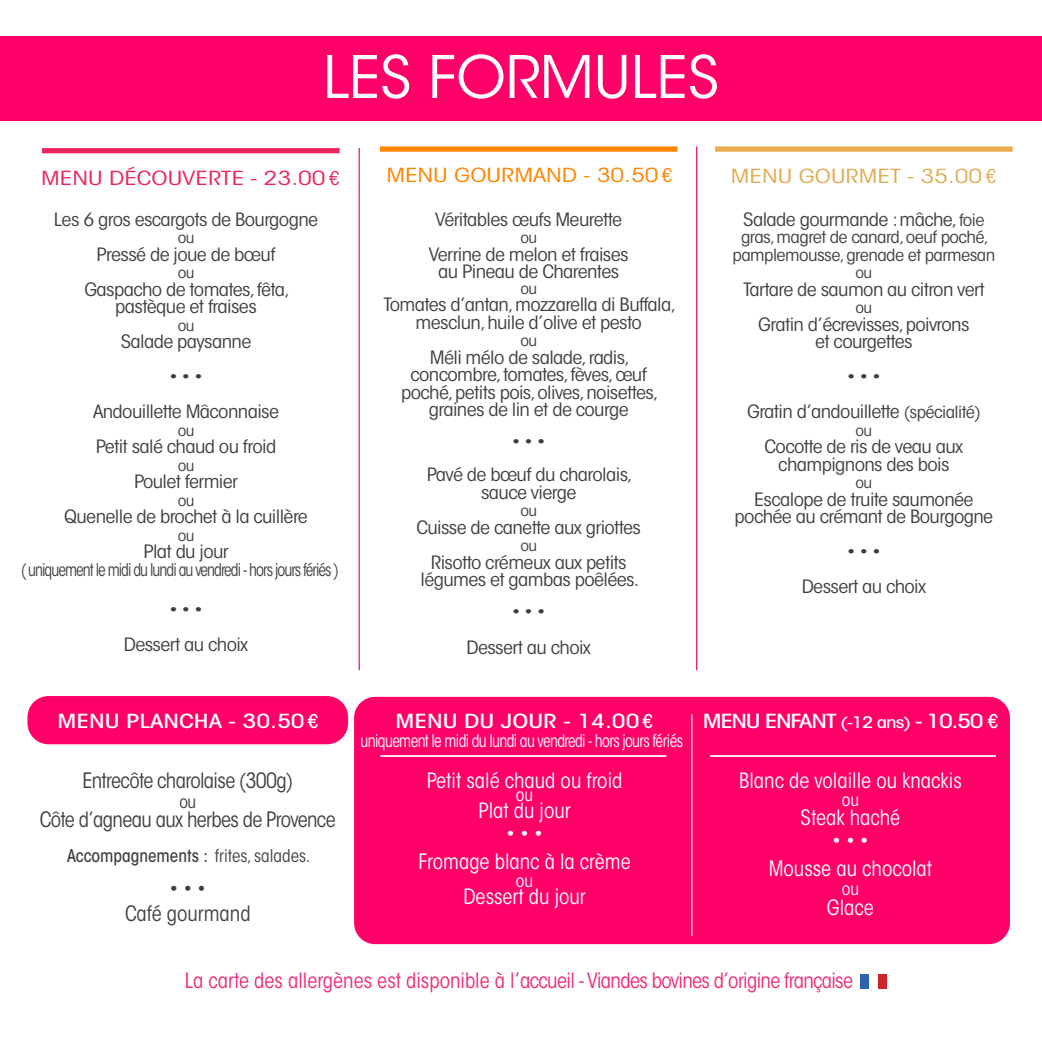
<style>
.page{position:relative;width:1042px;height:1042px;background:#fff}
.page>*{position:absolute;margin:0;border:0;box-sizing:border-box;transform-origin:0 0}
.t1{font:58.1px "ITC Avant Garde Std";color:#fff}
.t2{font:condensed 21px "ITC Avant Garde Std";color:#fff}
.t3{font:condensed 21px "ITC Avant Garde Std";letter-spacing:-.03em;color:#ee2773}
.t4{font:condensed 21px "ITC Avant Garde Std";letter-spacing:-.03em;color:#3e3e3f}
.t5{font:condensed 21px "ITC Avant Garde Std";color:#3e3e3f}
.t6{font:500 condensed 19.25px "ITC Avant Garde Std";color:#fff;scale:1.35 1}
.t7{font:500 condensed 19.25px "ITC Avant Garde Std";letter-spacing:-.05em;color:#fff;scale:1.35 1}
.t8{font:condensed 19.25px "ITC Avant Garde Std";color:#ea265d;scale:1.37 1}
.t9{font:condensed 19.25px "ITC Avant Garde Std";color:#ff8400;scale:1.37 1}
.t10{font:condensed 19.25px "ITC Avant Garde Std";color:#e1ac53;scale:1.37 1}
.formule{font:condensed 18.2px/17.5px "ITC Avant Garde Std";letter-spacing:-.03em;color:#3e3e3f;text-align:center;scale:1.15 1}
.t11{font:condensed 17.5px "ITC Avant Garde Std";letter-spacing:-.06em;color:#3e3e3f;scale:.91 1}
.t12{font:condensed 17.5px "ITC Avant Garde Std";letter-spacing:-.04em;color:#fff;scale:.91 1}
.t13{font:500 condensed 17.5px "ITC Avant Garde Std";color:#3e3e3f}
.t14{font:condensed 17.5px "ITC Avant Garde Std";letter-spacing:-.04em;color:#fff}
.t15{font:condensed 17.5px "ITC Avant Garde Std";letter-spacing:-.06em;color:#3e3e3f}
.formule-2{font:condensed 16.8px/17.5px "ITC Avant Garde Std";letter-spacing:-.03em;color:#3e3e3f;text-align:center;scale:1.15 1}
.formule-3{font:condensed 15.22px "ITC Avant Garde Std";letter-spacing:-.03em;color:#3e3e3f;scale:1.15 1}
.s1{font-size:16.8px}
.s2{font-weight:400}
.s3{font-size:15.75px}
</style>
<div class="page">
<div style="left:28px;top:696px;width:320px;height:48px;background:#ff0068;border-radius:21px"></div>
<div style="left:0;top:36px;width:1042px;height:84px;background:#ff0068"></div>
<div style="left:354px;top:697px;width:656px;height:247px;background:#ff0068;border-radius:21px"></div>
<div style="left:860px;top:974px;width:9px;height:14px;background:#2864b0"></div>
<div style="left:878px;top:974px;width:9px;height:14px;background:#d1232a"></div>
<hr style="left:691px;top:714px;width:1px;height:222px;background:#fff">
<hr style="left:710px;top:755px;width:286px;height:2px;background:#fff">
<hr style="left:380px;top:755px;width:286px;height:2px;background:#fff">
<div style="left:42px;top:148px;width:297px;height:5px;background:#ea265d"></div>
<div style="left:380px;top:146px;width:297px;height:6px;background:#ff8400"></div>
<hr style="left:358px;top:148px;width:2px;height:522px;background:#ea265d">
<hr style="left:696px;top:146px;width:1px;height:524px;background:#ea265d">
<div style="left:715px;top:146px;width:298px;height:6px;background:#e9ac51"></div>
<p class="t1" style="left:323px;top:42px;width:397px">LES FORMULES</p>
<p class="t8" style="left:41px;top:166px;width:219px">MENU DÉCOUVERTE - 23.00€</p>
<p class="t9" style="left:386px;top:164px;width:210px">MENU GOURMAND - 30.50€</p>
<p class="t10" style="left:731px;top:164px;width:195px">MENU GOURMET - 35.00€</p>
<p class="formule" style="left:54px;top:210px;width:231px">Les 6 gros escargots de Bourgogne</p>
<p class="formule-3" style="left:178px;top:228px;width:16px">ou</p>
<p class="formule" style="left:97px;top:245px;width:157px">Pressé de joue de bœuf</p>
<p class="formule-3" style="left:178px;top:263px;width:16px">ou</p>
<p class="formule" style="left:84px;top:280px;width:180px">Gaspacho de tomates, fêta, pastèque et fraises</p>
<p class="formule-3" style="left:178px;top:316px;width:16px">ou</p>
<p class="formule" style="left:121px;top:333px;width:115px">Salade paysanne</p>
<p class="formule" style="left:169px;top:368px;width:31px">• • •</p>
<p class="formule" style="left:93px;top:403px;width:163px">Andouillette Mâconnaise</p>
<p class="formule-3" style="left:178px;top:421px;width:16px">ou</p>
<p class="formule" style="left:96px;top:438px;width:159px">Petit salé chaud ou froid</p>
<p class="formule-3" style="left:178px;top:456px;width:16px">ou</p>
<p class="formule" style="left:134px;top:473px;width:92px">Poulet fermier</p>
<p class="formule-3" style="left:178px;top:491px;width:16px">ou</p>
<p class="formule" style="left:64px;top:508px;width:213px">Quenelle de brochet à la cuillère</p>
<p class="formule-3" style="left:178px;top:526px;width:16px">ou</p>
<p class="formule" style="left:143px;top:543px;width:76px">Plat du jour</p>
<p class="formule" style="left:435px;top:210px;width:164px">Véritables œufs Meurette</p>
<p class="formule-3" style="left:520px;top:228px;width:16px">ou</p>
<p class="formule" style="left:429px;top:245px;width:175px">Verrine de melon et fraises au Pineau de Charentes</p>
<p class="formule-3" style="left:520px;top:279px;width:16px">ou</p>
<p class="formule" style="left:383px;top:296px;width:256px">Tomates d’antan, mozzarella di Buffala, mesclun, huile d’olive et pesto</p>
<p class="formule-3" style="left:520px;top:332px;width:16px">ou</p>
<p class="formule" style="left:401px;top:349px;width:225px">Méli mélo de salade, radis, concombre, tomates, fèves, œuf poché, petits pois, olives, noisettes, graines de lin et de courge</p>
<p class="formule" style="left:512px;top:433px;width:31px">• • •</p>
<p class="formule" style="left:427px;top:466px;width:180px">Pavé de bœuf du charolais, sauce vierge</p>
<p class="formule-3" style="left:520px;top:501px;width:16px">ou</p>
<p class="formule" style="left:416px;top:518px;width:197px">Cuisse de canette aux griottes</p>
<p class="formule-3" style="left:520px;top:536px;width:16px">ou</p>
<p class="formule" style="left:420px;top:553px;width:192px">Risotto crémeux aux petits légumes et gambas poêlées.</p>
<p class="formule" style="left:512px;top:602px;width:31px">• • •</p>
<p class="formule" style="left:466px;top:639px;width:110px">Dessert au choix</p>
<p class="formule" style="left:743px;top:210px;width:211px">Salade gourmande : mâche, <span class="s1">foie</span></p>
<p class="formule-2" style="left:732px;top:228px;width:230px">gras, magret de canard, oeuf poché, pamplemousse, grenade et parmesan</p>
<p class="formule-3" style="left:855px;top:263px;width:16px">ou</p>
<p class="formule" style="left:743px;top:280px;width:211px">Tartare de saumon au citron vert</p>
<p class="formule-3" style="left:855px;top:298px;width:16px">ou</p>
<p class="formule" style="left:758px;top:315px;width:185px">Gratin d’écrevisses, poivrons et courgettes</p>
<p class="formule" style="left:847px;top:368px;width:31px">• • •</p>
<p class="formule" style="left:747px;top:403px;width:205px">Gratin d’andouillette <span class="s1">(spécialité)</span></p>
<p class="formule-3" style="left:855px;top:421px;width:16px">ou</p>
<p class="formule" style="left:764px;top:438px;width:174px">Cocotte de ris de veau aux champignons des bois</p>
<p class="formule-3" style="left:855px;top:473px;width:16px">ou</p>
<p class="formule" style="left:734px;top:490px;width:226px">Escalope de truite saumonée pochée au crémant de Bourgogne</p>
<p class="formule" style="left:847px;top:543px;width:31px">• • •</p>
<p class="formule" style="left:801px;top:578px;width:110px">Dessert au choix</p>
<p class="t11" style="left:21px;top:559px;width:351px">( uniquement le midi du lundi au vendredi - hors jours fériés )</p>
<p class="formule" style="left:169px;top:601px;width:31px">• • •</p>
<p class="formule" style="left:124px;top:636px;width:110px">Dessert au choix</p>
<p class="t6" style="left:58px;top:709px;width:194px">MENU PLANCHA - 30.50€</p>
<p class="t4" style="left:82px;top:768px;width:212px">Entrecôte charolaise (300g)</p>
<p class="t15" style="left:179px;top:791px;width:18px">ou</p>
<p class="t4" style="left:40px;top:807px;width:297px">Côte d’agneau aux herbes de Provence</p>
<p class="t13" style="left:67px;top:845px;width:245px">Accompagnements : <span class="s2">frites, salades.</span></p>
<p class="t4" style="left:169px;top:875px;width:38px">• • •</p>
<p class="t5" style="left:125px;top:901px;width:127px">Café gourmand</p>
<p class="t6" style="left:395px;top:709px;width:192px">MENU DU JOUR - 14.00€</p>
<p class="t12" style="left:360px;top:730px;width:356px">uniquement le midi du lundi au vendredi - hors jours fériés</p>
<p class="t2" style="left:427px;top:768px;width:197px">Petit salé chaud ou froid</p>
<p class="t14" style="left:516px;top:784px;width:19px">ou</p>
<p class="t2" style="left:478px;top:798px;width:94px">Plat du jour</p>
<p class="t2" style="left:506px;top:821px;width:38px">• • •</p>
<p class="t2" style="left:418px;top:849px;width:214px">Fromage blanc à la crème</p>
<p class="t14" style="left:516px;top:869px;width:19px">ou</p>
<p class="t2" style="left:463px;top:884px;width:124px">Dessert du jour</p>
<p class="t7" style="left:703px;top:709px;width:220px">MENU ENFANT <span class="s3">(-12 ans)</span> - 10.50 €</p>
<p class="t2" style="left:739px;top:768px;width:224px">Blanc de volaille ou knackis</p>
<p class="t14" style="left:842px;top:789px;width:19px">ou</p>
<p class="t2" style="left:800px;top:805px;width:101px">Steak haché</p>
<p class="t2" style="left:832px;top:828px;width:38px">• • •</p>
<p class="t2" style="left:769px;top:856px;width:165px">Mousse au chocolat</p>
<p class="t14" style="left:842px;top:878px;width:19px">ou</p>
<p class="t2" style="left:827px;top:894px;width:49px">Glace</p>
<p class="t3" style="left:185px;top:967px;width:670px">La carte des allergènes est disponible à l’accueil - Viandes bovines d’origine française</p>
</div>
